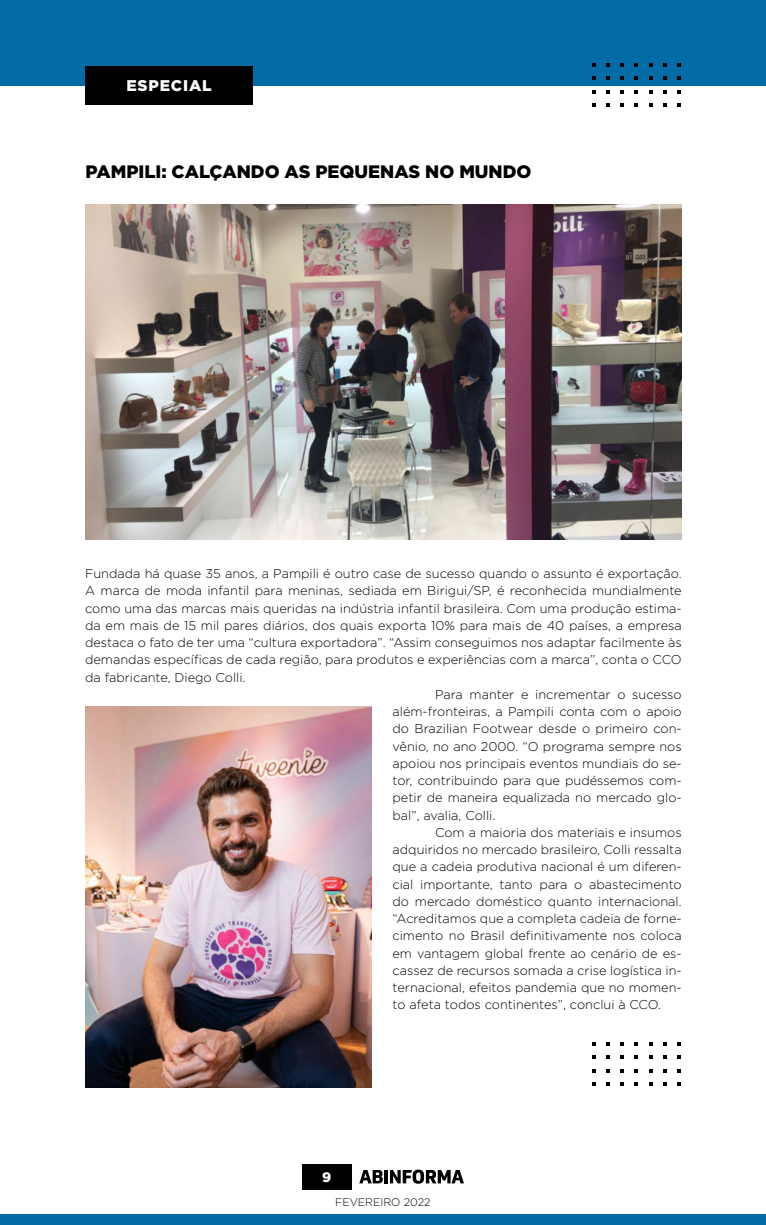
<style>
.page{position:relative;width:766px;height:1225px;background:#fff}
.page>*{position:absolute;margin:0;border:0;box-sizing:border-box;transform-origin:0 0}
.t1{font:900 18px "Gotham";color:#000}
.t2{font:900 15.45px "Gotham";letter-spacing:.055em;color:#fff}
.t3{font:900 13.8px "Gotham";color:#fff}
.t4{font:300 12.75px "Gotham";color:#000}
.t5{font:300 10.95px "Gotham";color:#000}
</style>
<div class="page">
<div style="left:302px;top:1164px;width:49px;height:25px;background:#000"></div>
<svg style="left:359px;top:1170px;width:23px;height:13px"></svg>
<hr style="left:384px;top:1170px;width:4px;height:13px;background:#000">
<svg style="left:390px;top:1169px;width:74px;height:14px"></svg>
<div style="left:0;top:0;width:765px;height:85px;background:#036ba6"></div>
<div style="left:85px;top:66px;width:167px;height:38px;background:#000"></div>
<svg style="left:592px;top:63px;width:3px;height:4px"></svg>
<svg style="left:606px;top:63px;width:4px;height:4px"></svg>
<svg style="left:620px;top:63px;width:4px;height:4px"></svg>
<svg style="left:634px;top:63px;width:4px;height:4px"></svg>
<svg style="left:649px;top:63px;width:3px;height:4px"></svg>
<svg style="left:663px;top:63px;width:3px;height:4px"></svg>
<svg style="left:677px;top:63px;width:3px;height:4px"></svg>
<svg style="left:592px;top:76px;width:3px;height:4px"></svg>
<svg style="left:606px;top:76px;width:4px;height:4px"></svg>
<svg style="left:620px;top:76px;width:4px;height:4px"></svg>
<svg style="left:634px;top:76px;width:4px;height:4px"></svg>
<svg style="left:649px;top:76px;width:3px;height:4px"></svg>
<svg style="left:663px;top:76px;width:3px;height:4px"></svg>
<svg style="left:677px;top:76px;width:3px;height:4px"></svg>
<svg style="left:606px;top:90px;width:4px;height:3px"></svg>
<svg style="left:620px;top:90px;width:4px;height:3px"></svg>
<svg style="left:634px;top:90px;width:4px;height:3px"></svg>
<svg style="left:592px;top:103px;width:3px;height:4px"></svg>
<svg style="left:606px;top:103px;width:4px;height:4px"></svg>
<svg style="left:620px;top:103px;width:4px;height:4px"></svg>
<svg style="left:634px;top:103px;width:4px;height:4px"></svg>
<svg style="left:649px;top:103px;width:3px;height:4px"></svg>
<svg style="left:663px;top:103px;width:3px;height:4px"></svg>
<svg style="left:677px;top:103px;width:3px;height:4px"></svg>
<svg style="left:606px;top:1042px;width:4px;height:3px"></svg>
<svg style="left:620px;top:1042px;width:4px;height:3px"></svg>
<svg style="left:634px;top:1042px;width:4px;height:3px"></svg>
<svg style="left:592px;top:1055px;width:3px;height:4px"></svg>
<svg style="left:606px;top:1055px;width:4px;height:4px"></svg>
<svg style="left:620px;top:1055px;width:4px;height:4px"></svg>
<svg style="left:634px;top:1055px;width:4px;height:4px"></svg>
<svg style="left:649px;top:1055px;width:3px;height:4px"></svg>
<svg style="left:663px;top:1055px;width:3px;height:4px"></svg>
<svg style="left:677px;top:1055px;width:3px;height:4px"></svg>
<svg style="left:606px;top:1069px;width:4px;height:3px"></svg>
<svg style="left:620px;top:1069px;width:4px;height:3px"></svg>
<svg style="left:634px;top:1069px;width:4px;height:3px"></svg>
<svg style="left:592px;top:1082px;width:3px;height:4px"></svg>
<svg style="left:606px;top:1082px;width:4px;height:4px"></svg>
<svg style="left:620px;top:1082px;width:4px;height:4px"></svg>
<svg style="left:634px;top:1082px;width:4px;height:4px"></svg>
<svg style="left:649px;top:1082px;width:3px;height:4px"></svg>
<svg style="left:663px;top:1082px;width:3px;height:4px"></svg>
<svg style="left:677px;top:1082px;width:3px;height:4px"></svg>
<img style="left:85px;top:706px;width:286px;height:381px">
<img style="left:85px;top:204px;width:596px;height:335px">
<div style="left:0;top:1214px;width:765px;height:11px;background:#036ba6"></div>
<p class="t2" style="left:126px;top:77px;width:87px">ESPECIAL</p>
<h1 class="t1" style="left:85px;top:161px;width:447px">PAMPILI: CALÇANDO AS PEQUENAS NO MUNDO</h1>
<p class="t4" style="left:85px;top:566px;width:598px">Fundada há quase 35 anos, a Pampili é outro case de sucesso quando o assunto é exportação.</p>
<p class="t4" style="left:85px;top:584px;width:598px">A marca de moda infantil para meninas, sediada em Birigui/SP, é reconhecida mundialmente</p>
<p class="t4" style="left:85px;top:601px;width:598px">como uma das marcas mais queridas na indústria infantil brasileira. Com uma produção estima-</p>
<p class="t4" style="left:85px;top:618px;width:598px">da em mais de 15 mil pares diários, dos quais exporta 10% para mais de 40 países, a empresa</p>
<p class="t4" style="left:85px;top:635px;width:598px">destaca o fato de ter uma “cultura exportadora”. “Assim conseguimos nos adaptar facilmente às</p>
<p class="t4" style="left:85px;top:653px;width:598px">demandas específicas de cada região, para produtos e experiências com a marca”, conta o CCO</p>
<p class="t4" style="left:85px;top:670px;width:162px">da fabricante, Diego Colli.</p>
<p class="t4" style="left:435px;top:687px;width:248px">Para manter e incrementar o sucesso</p>
<p class="t4" style="left:392px;top:704px;width:290px">além-fronteiras, a Pampili conta com o apoio</p>
<p class="t4" style="left:392px;top:722px;width:290px">do Brazilian Footwear desde o primeiro con-</p>
<p class="t4" style="left:392px;top:739px;width:290px">vênio, no ano 2000. “O programa sempre nos</p>
<p class="t4" style="left:392px;top:756px;width:290px">apoiou nos principais eventos mundiais do se-</p>
<p class="t4" style="left:392px;top:773px;width:290px">tor, contribuindo para que pudéssemos com-</p>
<p class="t4" style="left:392px;top:791px;width:290px">petir de maneira equalizada no mercado glo-</p>
<p class="t4" style="left:392px;top:808px;width:104px">bal”, avalia, Colli.</p>
<p class="t4" style="left:435px;top:825px;width:248px">Com a maioria dos materiais e insumos</p>
<p class="t4" style="left:392px;top:842px;width:290px">adquiridos no mercado brasileiro, Colli ressalta</p>
<p class="t4" style="left:392px;top:860px;width:291px">que a cadeia produtiva nacional é um diferen-</p>
<p class="t4" style="left:392px;top:877px;width:290px">cial importante, tanto para o abastecimento</p>
<p class="t4" style="left:392px;top:894px;width:290px">do mercado doméstico quanto internacional.</p>
<p class="t4" style="left:392px;top:911px;width:290px">“Acreditamos que a completa cadeia de forne-</p>
<p class="t4" style="left:392px;top:929px;width:290px">cimento no Brasil definitivamente nos coloca</p>
<p class="t4" style="left:392px;top:946px;width:290px">em vantagem global frente ao cenário de es-</p>
<p class="t4" style="left:392px;top:963px;width:290px">cassez de recursos somada a crise logística in-</p>
<p class="t4" style="left:392px;top:980px;width:290px">ternacional, efeitos pandemia que no momen-</p>
<p class="t4" style="left:392px;top:998px;width:270px">to afeta todos continentes”, conclui à CCO.</p>
<p class="t3" style="left:322px;top:1169px;width:11px">9</p>
<p class="t5" style="left:335px;top:1197px;width:97px">FEVEREIRO 2022</p>
</div>
